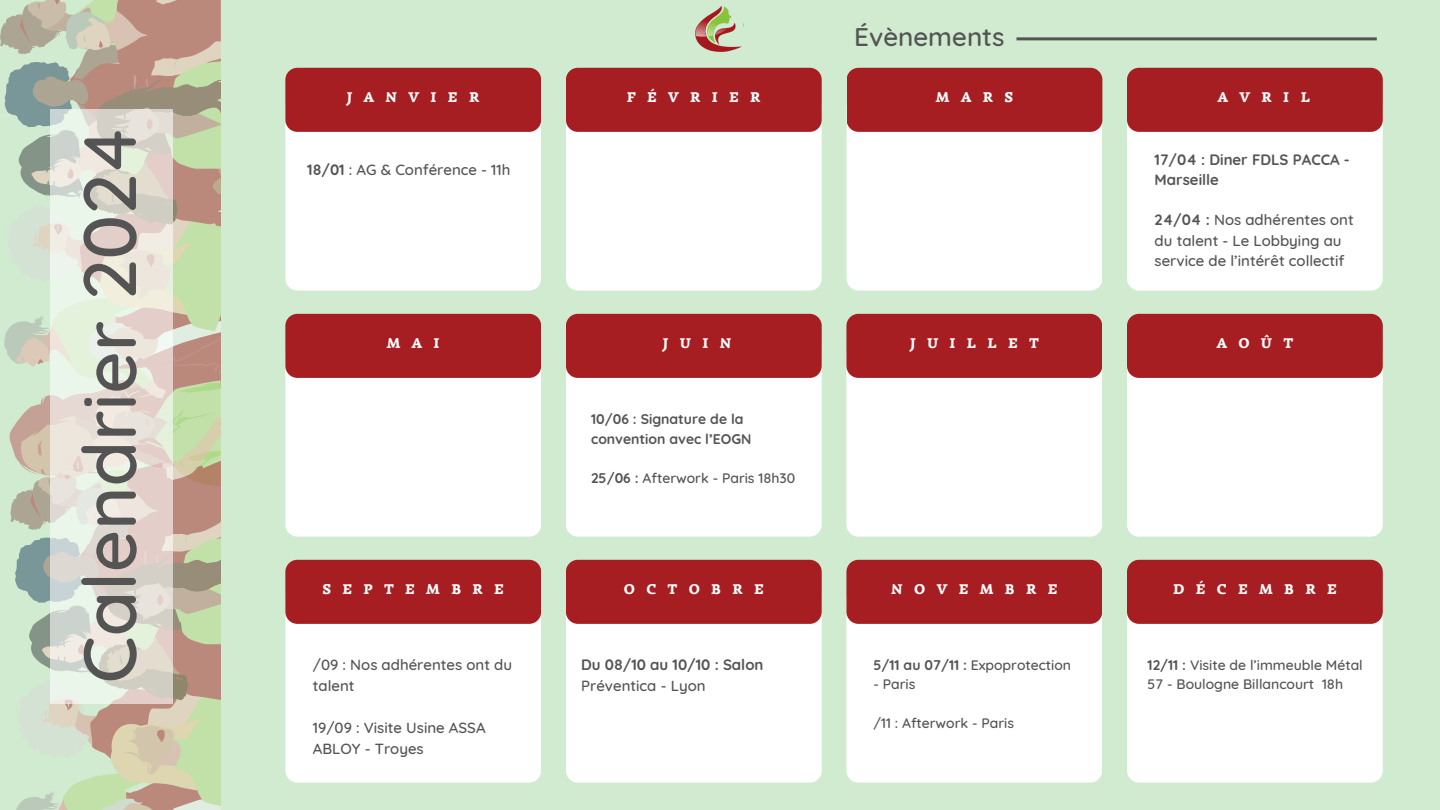
<style>
.page{position:relative;width:1440px;height:810px;background:#d0ebd0}
.page>*{position:absolute;margin:0;border:0;box-sizing:border-box;transform-origin:0 0}
.t1{font:500 74px "Quicksand";color:#545454}
.t2{font:500 26px "Quicksand";color:#545454}
.t3{font:500 15px/21px "Quicksand";color:#545454}
.t4{font:700 15px/20.2px "Quicksand";color:#545454}
.t5{font:900 14.3px "Simonetta";letter-spacing:.8em;color:#fff}
.t6{font:500 14px/19.5px "Quicksand";color:#545454}
.t7{font:700 14px/19.5px "Quicksand";color:#545454}
.s1{font-weight:700}
.s2{font-weight:500}
</style>
<div class="page">
<div style="left:1127px;top:587px;width:256px;height:196px;background:#fff;border-radius:12px"></div>
<div style="left:1127px;top:560px;width:256px;height:64px;background:#a61e22;border-radius:12px"></div>
<div style="left:1127px;top:341px;width:256px;height:196px;background:#fff;border-radius:12px"></div>
<div style="left:1127px;top:314px;width:256px;height:64px;background:#a61e22;border-radius:12px"></div>
<div style="left:1127px;top:95px;width:256px;height:196px;background:#fff;border-radius:12px"></div>
<div style="left:1127px;top:68px;width:256px;height:64px;background:#a61e22;border-radius:12px"></div>
<div style="left:846px;top:587px;width:256px;height:196px;background:#fff;border-radius:12px"></div>
<div style="left:846px;top:560px;width:256px;height:64px;background:#a61e22;border-radius:12px"></div>
<div style="left:566px;top:95px;width:255px;height:196px;background:#fff;border-radius:12px"></div>
<div style="left:566px;top:68px;width:256px;height:64px;background:#a61e22;border-radius:12px"></div>
<div style="left:285px;top:587px;width:256px;height:196px;background:#fff;border-radius:12px"></div>
<div style="left:285px;top:560px;width:256px;height:64px;background:#a61e22;border-radius:12px"></div>
<svg style="left:0;top:0;width:221px;height:810px"></svg>
<svg style="left:51px;top:109px;width:122px;height:594px;background:#e4e1d7"></svg>
<div style="left:846px;top:341px;width:256px;height:196px;background:#fff;border-radius:12px"></div>
<div style="left:846px;top:314px;width:256px;height:64px;background:#a61e22;border-radius:12px"></div>
<div style="left:847px;top:95px;width:255px;height:196px;background:#fff;border-radius:12px"></div>
<div style="left:847px;top:68px;width:255px;height:64px;background:#a61e22;border-radius:12px"></div>
<div style="left:566px;top:587px;width:255px;height:196px;background:#fff;border-radius:12px"></div>
<div style="left:566px;top:560px;width:256px;height:64px;background:#a61e22;border-radius:12px"></div>
<div style="left:566px;top:341px;width:255px;height:196px;background:#fff;border-radius:12px"></div>
<div style="left:566px;top:314px;width:256px;height:64px;background:#a61e22;border-radius:12px"></div>
<div style="left:285px;top:341px;width:256px;height:196px;background:#fff;border-radius:12px"></div>
<div style="left:285px;top:314px;width:256px;height:64px;background:#a61e22;border-radius:12px"></div>
<div style="left:285px;top:95px;width:256px;height:196px;background:#fff;border-radius:12px"></div>
<div style="left:285px;top:68px;width:256px;height:64px;background:#a61e22;border-radius:12px"></div>
<hr style="left:1017px;top:37px;width:360px;height:3px;background:#545454">
<img style="left:695px;top:6px;width:47px;height:46px">
<p class="t1" style="left:62px;top:683px;width:558px;rotate:-90deg">Calendrier 2024</p>
<p class="t5" style="left:347px;top:89px;width:134px">JANVIER</p>
<p class="t2" style="left:854px;top:20px;width:152px">Évènements</p>
<p class="t5" style="left:627px;top:89px;width:135px">FÉVRIER</p>
<p class="t5" style="left:936px;top:89px;width:79px">MARS</p>
<p class="t5" style="left:1218px;top:89px;width:94px">AVRIL</p>
<p class="t3" style="left:307px;top:159px;width:205px"><span class="s1">18/01</span> : AG &amp; Conférence - 11h</p>
<p class="t4" style="left:1155px;top:149px;width:197px">17/04 : Diner FDLS PACCA -<br>Marseille</p>
<p class="t3" style="left:1155px;top:209px;width:201px"><span class="s1">24/04 :</span> Nos adhérentes ont</p>
<h3 class="t3" style="left:1155px;top:230px;width:191px;line-height:20.2px">du talent - Le Lobbying au service de l’intérêt collectif</h3>
<p class="t5" style="left:387px;top:334px;width:54px">MAI</p>
<p class="t5" style="left:663px;top:334px;width:70px">JUIN</p>
<p class="t5" style="left:910px;top:334px;width:130px">JUILLET</p>
<p class="t7" style="left:591px;top:409px;width:162px">10/06 : Signature de la convention avec l’EOGN</p>
<h3 class="t6" style="left:591px;top:468px;width:206px"><span class="s1">25/06 :</span> Afterwork - Paris 18h30</h3>
<p class="t5" style="left:1217px;top:334px;width:78px">AOÛT</p>
<p class="t5" style="left:322px;top:580px;width:183px">SEPTEMBRE</p>
<p class="t5" style="left:891px;top:580px;width:168px">NOVEMBRE</p>
<p class="t5" style="left:1173px;top:580px;width:165px">DÉCEMBRE</p>
<h1 class="t5" style="left:624px;top:580px;width:141px">OCTOBRE</h1>
<p class="t3" style="left:313px;top:654px;width:201px">/09 : Nos adhérentes ont du talent</p>
<p class="t3" style="left:313px;top:717px;width:174px">19/09 : Visite Usine ASSA<br>ABLOY - Troyes</p>
<p class="t4" style="left:581px;top:654px;width:184px;line-height:21px">Du 08/10 au 10/10 : Salon<br><span class="s2">Préventica - Lyon</span></p>
<h3 class="t6" style="left:873px;top:655px;width:199px"><span class="s1">5/11 au 07/11 :</span> Expoprotection</h3>
<h3 class="t6" style="left:873px;top:674px;width:44px">- Paris</h3>
<h3 class="t6" style="left:873px;top:713px;width:142px">/11 : Afterwork - Paris</h3>
<p class="t6" style="left:1148px;top:655px;width:217px"><span class="s1">12/11 :</span> Visite de l’immeuble Métal<br>57 - Boulogne Billancourt 18h</p>
</div>
